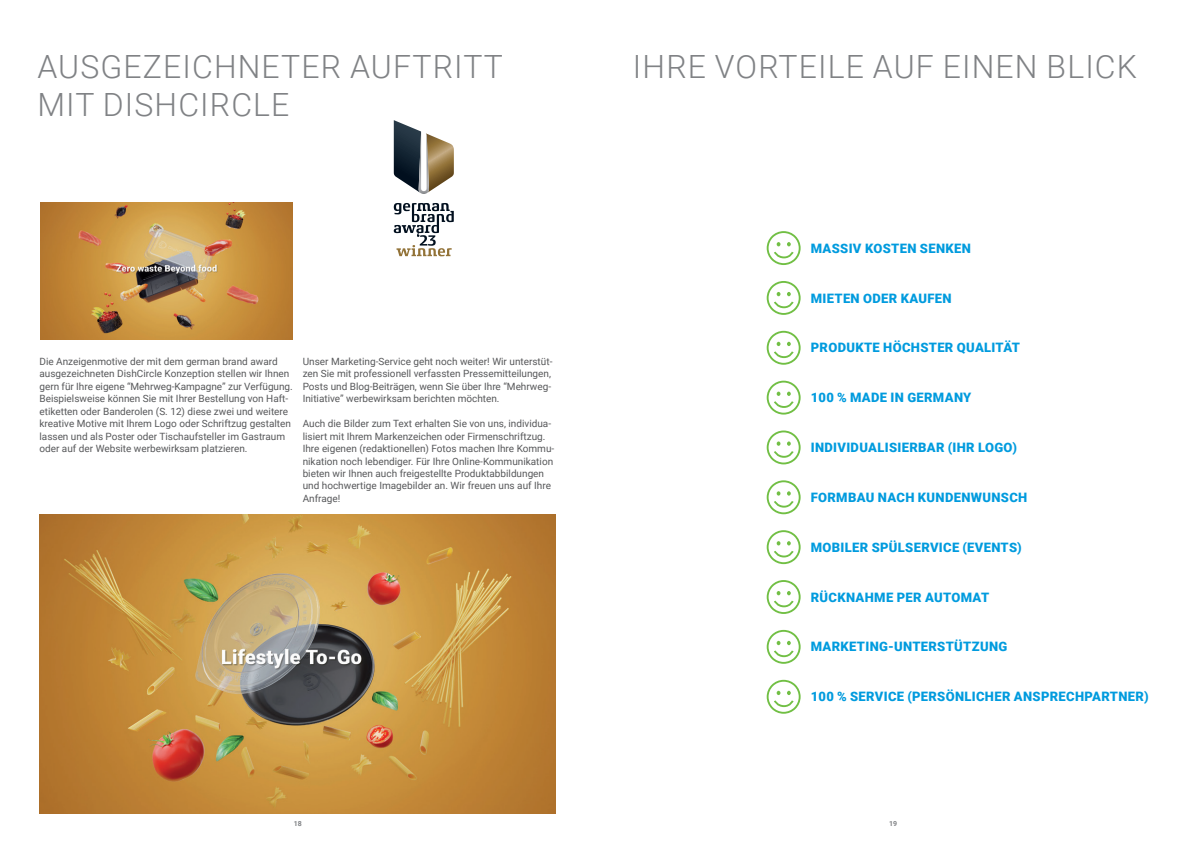
<style>
.page{position:relative;width:1191px;height:842px;background:#fff}
.page>*{position:absolute;margin:0;border:0;box-sizing:border-box;transform-origin:0 0}
.t1{font:300 32px/37.4px "Roboto";letter-spacing:.035em;color:#808285}
.t2{font:900 13px "Roboto";letter-spacing:.025em;color:#009bde}
.t3{font:10px/12.5px "Roboto";color:#57585a}
.t4{font:700 7px "Roboto";color:#808285}
</style>
<div class="page">
<img style="left:40px;top:514px;width:516px;height:299px">
<img style="left:40px;top:203px;width:253px;height:137px">
<svg style="left:394px;top:203px;width:60px;height:53px"></svg>
<svg style="left:394px;top:120px;width:60px;height:74px"></svg>
<svg style="left:766px;top:231px;width:34px;height:34px"></svg>
<svg style="left:766px;top:430px;width:34px;height:34px"></svg>
<svg style="left:766px;top:281px;width:34px;height:34px"></svg>
<svg style="left:766px;top:480px;width:34px;height:34px"></svg>
<svg style="left:766px;top:331px;width:34px;height:34px"></svg>
<svg style="left:766px;top:530px;width:34px;height:34px"></svg>
<svg style="left:766px;top:381px;width:34px;height:34px"></svg>
<svg style="left:766px;top:580px;width:34px;height:34px"></svg>
<svg style="left:766px;top:630px;width:34px;height:34px"></svg>
<svg style="left:766px;top:680px;width:34px;height:34px"></svg>
<h1 class="t1" style="left:37px;top:47px;width:467px">AUSGEZEICHNETER AUFTRITT<br>MIT DISHCIRCLE</h1>
<h1 class="t1" style="left:633px;top:47px;width:505px">IHRE VORTEILE AUF EINEN BLICK</h1>
<p class="t3" style="left:39px;top:355px;width:255px">Die Anzeigenmotive der mit dem german brand award ausgezeichneten DishCircle Konzeption stellen wir Ihnen gern für Ihre eigene “Mehrweg-Kampagne” zur Verfügung.<br>Beispielsweise können Sie mit Ihrer Bestellung von Haft&shy;etiketten oder Banderolen (S. 12) diese zwei und weitere kreative Motive mit Ihrem Logo oder Schriftzug gestalten lassen und als Poster oder Tischaufsteller im Gastraum oder auf der Website werbewirksam platzieren.</p>
<p class="t3" style="left:303px;top:355px;width:251px">Unser Marketing-Service geht noch weiter! Wir unterstüt&shy;zen Sie mit professionell verfassten Pressemitteilungen, Posts und Blog-Beiträgen, wenn Sie über Ihre “Mehrweg-Initiative” werbewirksam berichten möchten.</p>
<p class="t3" style="left:303px;top:417px;width:253px">Auch die Bilder zum Text erhalten Sie von uns, individua&shy;lisiert mit Ihrem Markenzeichen oder Firmenschriftzug.<br>Ihre eigenen (redaktionellen) Fotos machen Ihre Kommu&shy;nikation noch lebendiger. Für Ihre Online-Kommunikation bieten wir Ihnen auch freigestellte Produktabbildungen und hochwertige Imagebilder an. Wir freuen uns auf Ihre Anfrage!</p>
<h2 class="t2" style="left:810px;top:239px;width:162px">MASSIV KOSTEN SENKEN</h2>
<h2 class="t2" style="left:810px;top:289px;width:142px">MIETEN ODER KAUFEN</h2>
<h2 class="t2" style="left:810px;top:339px;width:211px">PRODUKTE HÖCHSTER QUALITÄT</h2>
<h2 class="t2" style="left:810px;top:388px;width:162px">100 % MADE IN GERMANY</h2>
<h2 class="t2" style="left:810px;top:438px;width:208px">INDIVIDUALISIERBAR (IHR LOGO)</h2>
<h2 class="t2" style="left:810px;top:488px;width:218px">FORMBAU NACH KUNDENWUNSCH</h2>
<h2 class="t2" style="left:810px;top:538px;width:213px">MOBILER SPÜLSERVICE (EVENTS)</h2>
<h2 class="t2" style="left:810px;top:588px;width:180px">RÜCKNAHME PER AUTOMAT</h2>
<h2 class="t2" style="left:810px;top:638px;width:198px">MARKETING-UNTERSTÜTZUNG</h2>
<h2 class="t2" style="left:810px;top:687px;width:339px">100 % SERVICE (PERSÖNLICHER ANSPRECHPARTNER)</h2>
<p class="t4" style="left:294px;top:818px;width:10px">18</p>
<p class="t4" style="left:889px;top:818px;width:10px">19</p>
</div>
